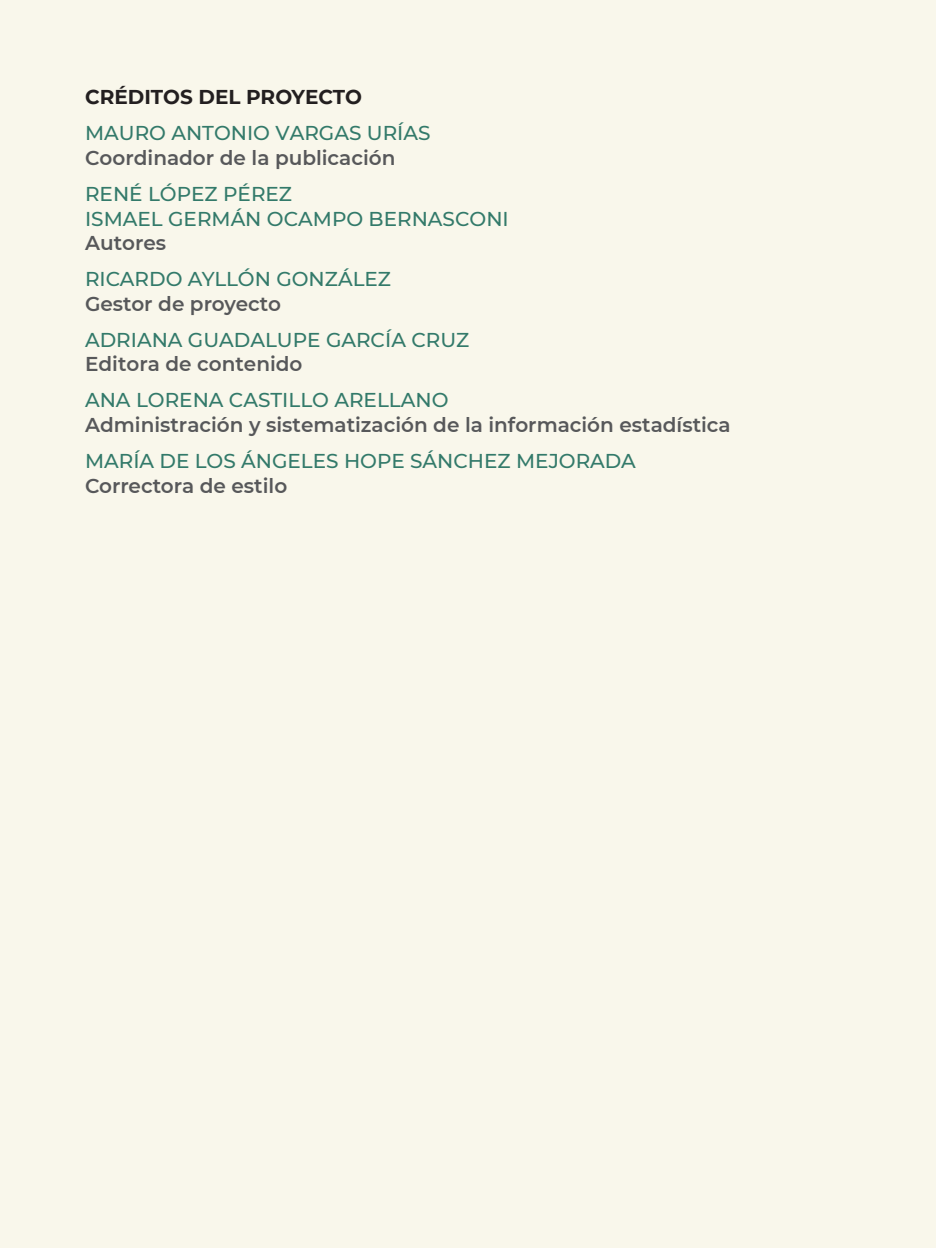
<style>
.page{position:relative;width:936px;height:1248px;background:#fff}
.page>*{position:absolute;margin:0;border:0;box-sizing:border-box;transform-origin:0 0}
.t1{font:500 20px/24.6px "Montserrat";color:#337a6a}
.t2{font:600 20px "Montserrat";color:#57585a}
.t3{font:700 20px "Montserrat";color:#231f20}
</style>
<div class="page">
<div style="left:0;top:0;width:935px;height:1247px;background:#f9f7eb"></div>
<p class="t3" style="left:85px;top:83px;width:278px">CRÉDITOS DEL PROYECTO</p>
<p class="t1" style="left:85px;top:120px;width:347px">MAURO ANTONIO VARGAS URÍAS</p>
<p class="t2" style="left:85px;top:144px;width:312px">Coordinador de la publicación</p>
<p class="t1" style="left:85px;top:181px;width:425px">RENÉ LÓPEZ PÉREZ<br>ISMAEL GERMÁN OCAMPO BERNASCONI</p>
<p class="t2" style="left:85px;top:229px;width:83px">Autores</p>
<p class="t1" style="left:85px;top:266px;width:307px">RICARDO AYLLÓN GONZÁLEZ</p>
<p class="t2" style="left:85px;top:289px;width:197px">Gestor de proyecto</p>
<p class="t1" style="left:85px;top:326px;width:386px">ADRIANA GUADALUPE GARCÍA CRUZ</p>
<p class="t2" style="left:85px;top:350px;width:219px">Editora de contenido</p>
<p class="t1" style="left:85px;top:387px;width:365px">ANA LORENA CASTILLO ARELLANO</p>
<p class="t2" style="left:85px;top:410px;width:647px">Administración y sistematización de la información estadística</p>
<p class="t1" style="left:85px;top:447px;width:552px">MARÍA DE LOS ÁNGELES HOPE SÁNCHEZ MEJORADA</p>
<p class="t2" style="left:85px;top:471px;width:204px">Correctora de estilo</p>
</div>
